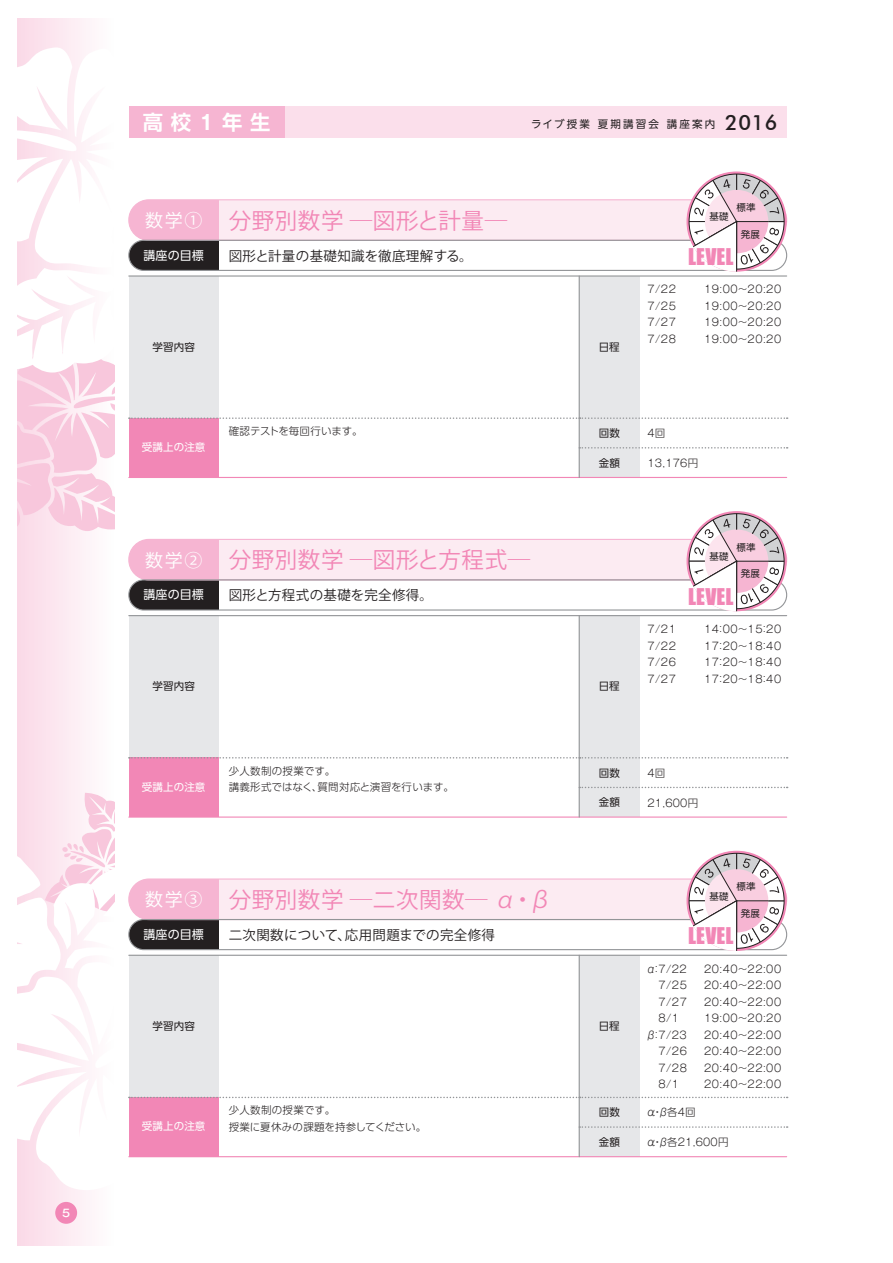
<style>
.page{position:relative;width:893px;height:1263px;background:#fff}
.page>*{position:absolute;margin:0;border:0;box-sizing:border-box;transform-origin:0 0}
.t1{font:22.5px "Maru Fo Pro Medium 90 ms RKSJ H";letter-spacing:.025em;color:#f287b6}
.t2{font:21.15px "Impact";letter-spacing:.01em;color:#f287b6}
.t3{font:700 20.25px "UD Shin Go NT Pro De";color:#fff}
.t4{font:13.5px "Maru Fo Pro Medium 90 ms RKSJ H";letter-spacing:.025em;color:#231f20}
.t5{font:12px "UD Shin Go Pro";letter-spacing:.01em;color:#fff}
.t6{font:300 10.5px/16.5px "Gothic MB101 Pro";letter-spacing:.05em;color:#231f20;text-align:justify}
.t7{font:300 10.5px/16.5px "UD Shin Go Pro";letter-spacing:.025em;color:#231f20}
.t8{font:10.5px "UD Shin Go Pro";letter-spacing:.01em;color:#231f20}
.t9{font:300 10.5px "UD Shin Go Pro";letter-spacing:.005em;color:#231f20}
.t10{font:10.5px "UD Shin Go NT Pro";letter-spacing:.205em;color:#231f20}
.t11{font:10.5px "UD Shin Go Pro";letter-spacing:.01em;color:#fff}
.t12{font:500 10.5px "Gothic MB101 Pro";color:#fff}
.t13{font:9.45px "UD Shin Go Pro";letter-spacing:.025em;color:#231f20}
.s1{font-family:"Gothic MB101 Pro De"}
.s2{font-family:"Futura BT";font-weight:500;font-size:21px}
.s3{font-family:"Maru Fo Pro Bold 90 ms RKSJ H";font-size:18px;color:#fff}
.s4{font-family:"UD Shin Go Pro"}
.s5{font-family:"Gothic MB101 Pro"}
</style>
<div class="page">
<div style="left:18px;top:18px;width:96px;height:1227px;background:linear-gradient(to right,#fad9e7,#fefdfe)"></div>
<svg style="left:18px;top:47px;width:96px;height:496px"></svg>
<svg style="left:18px;top:793px;width:96px;height:397px"></svg>
<div style="left:55px;top:1202px;width:22px;height:22px;background:#f287b6;border-radius:50%"></div>
<div style="left:129px;top:106px;width:658px;height:32px;background:#fbdfeb"></div>
<div style="left:129px;top:106px;width:156px;height:32px;background:#f6b5d2"></div>
<div style="left:129px;top:240px;width:90px;height:30px;background:#231f20"></div>
<div style="left:129px;top:200px;width:658px;height:40px;background:#fcebf2;border-radius:20px"></div>
<div style="left:129px;top:200px;width:90px;height:40px;background:#f6b5d2"></div>
<div style="left:128px;top:199px;width:659px;height:42px;border:1px solid #f6b5d2;border-radius:20px"></div>
<div style="left:128px;top:240px;width:659px;height:31px;border:1px solid #939598;border-radius:15px"></div>
<svg style="left:686px;top:171px;width:101px;height:101px"></svg>
<div style="left:579px;top:276px;width:60px;height:201px;background:#e6e7e9"></div>
<div style="left:129px;top:276px;width:90px;height:142px;background:#e6e7e9"></div>
<div style="left:129px;top:418px;width:90px;height:59px;background:#f287b6"></div>
<hr style="left:129px;top:477px;width:658px;height:1px;background:#f287b6">
<hr style="left:129px;top:275px;width:658px;height:2px;background:#939598">
<hr style="left:579px;top:276px;width:1px;height:201px;background:#939598">
<svg style="left:580px;top:447px;width:208px;height:2px"></svg>
<svg style="left:129px;top:417px;width:659px;height:2px"></svg>
<div style="left:129px;top:580px;width:90px;height:30px;background:#231f20"></div>
<div style="left:129px;top:539px;width:658px;height:41px;background:#fcebf2;border-radius:20px"></div>
<div style="left:129px;top:539px;width:90px;height:41px;background:#f6b5d2"></div>
<div style="left:128px;top:539px;width:659px;height:41px;border:1px solid #f6b5d2;border-radius:20px"></div>
<div style="left:128px;top:579px;width:659px;height:32px;border:1px solid #939598;border-radius:15px"></div>
<svg style="left:686px;top:511px;width:101px;height:100px"></svg>
<div style="left:579px;top:616px;width:60px;height:201px;background:#e6e7e9"></div>
<div style="left:129px;top:616px;width:90px;height:142px;background:#e6e7e9"></div>
<div style="left:129px;top:758px;width:90px;height:59px;background:#f287b6"></div>
<hr style="left:129px;top:816px;width:658px;height:2px;background:#f287b6">
<hr style="left:129px;top:615px;width:658px;height:1px;background:#939598">
<hr style="left:579px;top:616px;width:1px;height:201px;background:#939598">
<svg style="left:580px;top:787px;width:208px;height:1px"></svg>
<svg style="left:129px;top:757px;width:659px;height:1px"></svg>
<div style="left:129px;top:919px;width:90px;height:31px;background:#231f20"></div>
<div style="left:129px;top:879px;width:658px;height:40px;background:#fcebf2;border-radius:20px"></div>
<div style="left:129px;top:879px;width:90px;height:40px;background:#f6b5d2"></div>
<div style="left:128px;top:878px;width:659px;height:42px;border:1px solid #f6b5d2;border-radius:20px"></div>
<div style="left:128px;top:919px;width:659px;height:31px;border:1px solid #939598;border-radius:15px"></div>
<svg style="left:686px;top:851px;width:101px;height:100px"></svg>
<div style="left:579px;top:955px;width:60px;height:202px;background:#e6e7e9"></div>
<div style="left:129px;top:955px;width:90px;height:142px;background:#e6e7e9"></div>
<div style="left:129px;top:1097px;width:90px;height:60px;background:#f287b6"></div>
<hr style="left:129px;top:1156px;width:658px;height:1px;background:#f287b6">
<hr style="left:129px;top:955px;width:658px;height:1px;background:#939598">
<hr style="left:579px;top:955px;width:1px;height:202px;background:#939598">
<svg style="left:580px;top:1126px;width:208px;height:2px"></svg>
<svg style="left:129px;top:1097px;width:659px;height:1px"></svg>
<p class="t12" style="left:62px;top:1204px;width:9px">5</p>
<h3 class="t3" style="left:143px;top:106px;width:129px">高校<span class="s1">1</span>年生</h3>
<p class="t10" style="left:531px;top:116px;width:248px">ライブ授業 夏期講習会 講座案内 <span class="s2">2016</span></p>
<h1 class="t1" style="left:145px;top:208px;width:364px"><span class="s3">数学①</span> 分野別数学 ―図形と計量―</h1>
<p class="t13" style="left:709px;top:209px;width:21px">基礎</p>
<p class="t13" style="left:736px;top:200px;width:21px">標準</p>
<p class="t13" style="left:741px;top:227px;width:21px">発展</p>
<p class="t5" style="left:144px;top:246px;width:62px">講座の目標</p>
<p class="t4" style="left:229px;top:248px;width:246px">図形と計量の基礎知識を徹底理解する。</p>
<p class="t8" style="left:153px;top:338px;width:44px">学習内容</p>
<p class="t8" style="left:599px;top:338px;width:22px">日程</p>
<h2 class="t2" style="left:688px;top:240px;width:47px">LEVEL</h2>
<p class="t6" style="left:647px;top:280px;width:30px">7/22<br>7/25<br>7/27<br>7/28</p>
<p class="t6" style="left:704px;top:280px;width:79px">19:00～20:20<br>19:00～20:20<br>19:00～20:20<br>19:00～20:20</p>
<p class="t11" style="left:142px;top:438px;width:65px">受講上の注意</p>
<p class="t9" style="left:229px;top:423px;width:135px">確認テストを毎回行います。</p>
<p class="t8" style="left:599px;top:424px;width:23px">回数</p>
<p class="t8" style="left:599px;top:454px;width:23px">金額</p>
<p class="t6" style="left:647px;top:453px;width:52px">13,176<span class="s4">円</span></p>
<p class="t6" style="left:647px;top:423px;width:19px">4<span class="s4">回</span></p>
<h1 class="t1" style="left:145px;top:547px;width:387px"><span class="s3">数学②</span> 分野別数学 ―図形と方程式―</h1>
<p class="t13" style="left:709px;top:549px;width:21px">基礎</p>
<p class="t13" style="left:736px;top:539px;width:21px">標準</p>
<p class="t13" style="left:741px;top:566px;width:21px">発展</p>
<p class="t5" style="left:144px;top:585px;width:62px">講座の目標</p>
<p class="t4" style="left:229px;top:588px;width:206px">図形と方程式の基礎を完全修得。</p>
<p class="t8" style="left:153px;top:678px;width:44px">学習内容</p>
<p class="t8" style="left:599px;top:678px;width:22px">日程</p>
<h2 class="t2" style="left:688px;top:580px;width:47px">LEVEL</h2>
<p class="t6" style="left:647px;top:619px;width:30px">7/21<br>7/22<br>7/26<br>7/27</p>
<p class="t6" style="left:704px;top:619px;width:79px">14：00～15：20<br>17：20～18：40<br>17：20～18：40<br>17：20～18：40</p>
<p class="t11" style="left:142px;top:778px;width:65px">受講上の注意</p>
<p class="t7" style="left:229px;top:762px;width:227px">少人数制の授業です。<br>講義形式ではなく、質問対応と演習を行います。</p>
<p class="t8" style="left:599px;top:764px;width:23px">回数</p>
<p class="t8" style="left:599px;top:794px;width:23px">金額</p>
<p class="t6" style="left:647px;top:793px;width:52px">21,600<span class="s4">円</span></p>
<p class="t6" style="left:647px;top:763px;width:19px">4<span class="s4">回</span></p>
<h1 class="t1" style="left:145px;top:887px;width:408px"><span class="s3">数学③</span> 分野別数学 ―二次関数― α・β</h1>
<p class="t13" style="left:709px;top:888px;width:21px">基礎</p>
<p class="t13" style="left:736px;top:879px;width:21px">標準</p>
<p class="t13" style="left:741px;top:906px;width:21px">発展</p>
<p class="t5" style="left:144px;top:925px;width:62px">講座の目標</p>
<p class="t4" style="left:229px;top:927px;width:268px">二次関数について、応用問題までの完全修得</p>
<p class="t8" style="left:153px;top:1017px;width:44px">学習内容</p>
<p class="t8" style="left:599px;top:1017px;width:22px">日程</p>
<h2 class="t2" style="left:688px;top:920px;width:47px">LEVEL</h2>
<p class="t6" style="left:646px;top:959px;width:43px;text-align:left">α：7/22　7/25　7/27　8/1 β：7/23　7/26　7/28　8/1</p>
<p class="t6" style="left:704px;top:959px;width:79px">20:40～22:00<br>20:40～22:00<br>20:40～22:00<br>19:00～20:20<br>20:40～22:00<br>20:40～22:00<br>20:40～22:00<br>20:40～22:00</p>
<p class="t11" style="left:142px;top:1118px;width:65px">受講上の注意</p>
<p class="t7" style="left:229px;top:1102px;width:199px">少人数制の授業です。<br>授業に夏休みの課題を持参してください。</p>
<p class="t8" style="left:599px;top:1104px;width:23px">回数</p>
<p class="t8" style="left:599px;top:1133px;width:23px">金額</p>
<p class="t6" style="left:646px;top:1132px;width:84px"><span class="s4">α・β各</span>21,600<span class="s4">円</span></p>
<p class="t9" style="left:646px;top:1104px;width:51px">α・β各<span class="s5">4</span>回</p>
</div>
